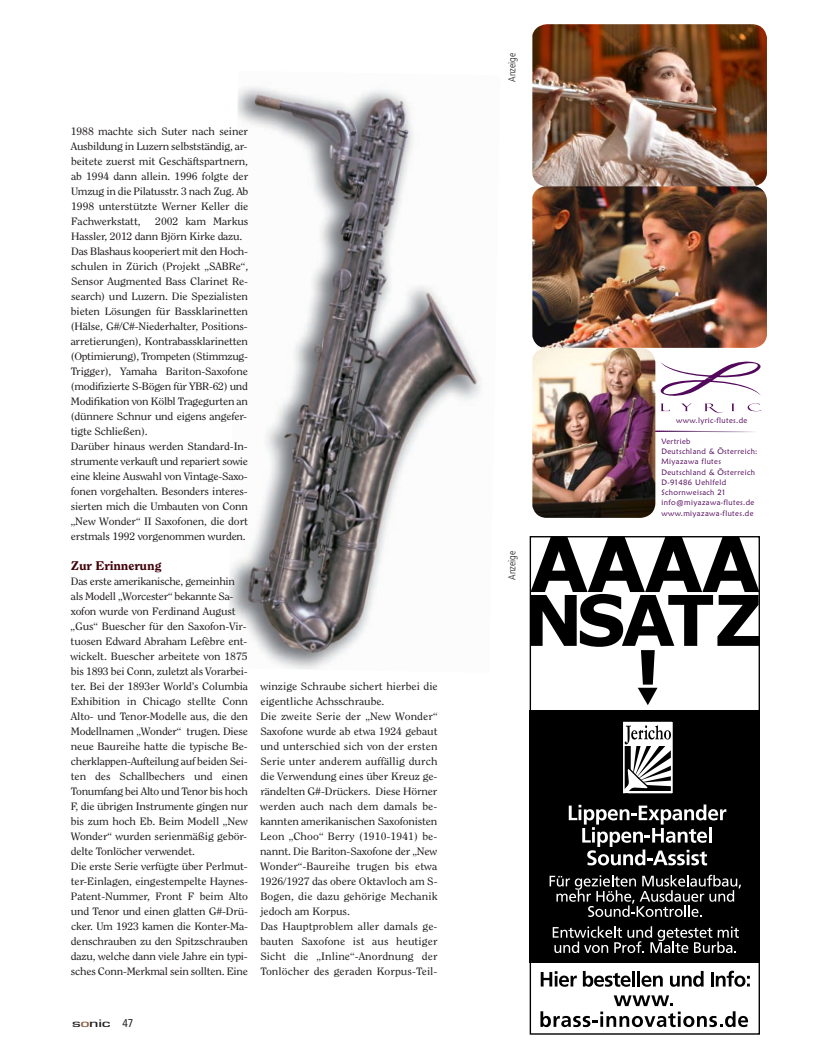
<style>
.page{position:relative;width:815px;height:1063px;background:#fff}
.page>*{position:absolute;margin:0;border:0;box-sizing:border-box;transform-origin:0 0}
.t1{font:800 12.5px "Clearface Std";letter-spacing:-.01em;color:#3f0007;scale:1.1 1}
.t2{font:500 11.25px "Eurostile T";letter-spacing:-.02em;color:#231f20;scale:1.6 1}
.t3{font:10.62px/15px "Clearface Std";letter-spacing:-.01em;color:#231f20;scale:1.1 1}
.t4{font:300 condensed 10px "Frutiger LT Std";letter-spacing:-.005em;color:#231f20}
.t5{font:7.75px/10.4px "Maiandra GD";letter-spacing:.05em;color:#53095b}
.s1{color:#8c6045}
.s2{font-family:"Frutiger LT Std";font-weight:400;font-stretch:condensed}
</style>
<div class="page">
<img style="left:229px;top:87px;width:252px;height:582px">
<svg style="left:660px;top:361px;width:102px;height:52px"></svg>
<svg style="left:655px;top:431px;width:99px;height:1px"></svg>
<img style="left:532px;top:24px;width:235px;height:324px">
<img style="left:532px;top:348px;width:123px;height:170px">
<div style="left:530px;top:711px;width:230px;height:252px;background:#000"></div>
<svg style="left:540px;top:995px;width:208px;height:32px"></svg>
<svg style="left:569px;top:805px;width:157px;height:60px"></svg>
<svg style="left:550px;top:875px;width:191px;height:42px"></svg>
<svg style="left:553px;top:926px;width:186px;height:27px"></svg>
<svg style="left:541px;top:971px;width:36px;height:16px"></svg>
<svg style="left:583px;top:971px;width:48px;height:16px"></svg>
<hr style="left:632px;top:971px;width:3px;height:16px;background:#000">
<hr style="left:637px;top:971px;width:3px;height:16px;background:#000">
<svg style="left:642px;top:976px;width:21px;height:11px"></svg>
<svg style="left:670px;top:971px;width:34px;height:16px"></svg>
<hr style="left:711px;top:972px;width:3px;height:15px;background:#000">
<svg style="left:716px;top:971px;width:34px;height:16px"></svg>
<svg style="left:532px;top:538px;width:226px;height:167px"></svg>
<div style="left:622px;top:721px;width:51px;height:72px;border:2px solid #fff"></div>
<svg style="left:622px;top:725px;width:51px;height:69px"></svg>
<div style="left:530px;top:536px;width:230px;height:499px;border:1px solid #000"></div>
<p class="t3" style="left:71px;top:124px;width:163px;text-align:justify">1988 machte sich Suter nach seiner Ausbildung in Luzern selbstständig, ar&shy;beitete zuerst mit Geschäftspartnern, ab 1994 dann allein. 1996 folgte der Umzug in die Pilatusstr. 3 nach Zug. Ab 1998 unterstützte Werner Keller die Fachwerkstatt,</p>
<p class="t3" style="left:71px;top:214px;width:163px;text-indent:85px">2002 kam Markus Hassler, 2012 dann Björn Kirke dazu.<br>Das Blashaus kooperiert mit den Hoch&shy;schulen in Zürich (Projekt „SABRe“, Sensor Augmented Bass Clarinet Re&shy;search) und Luzern. Die Spezialisten bieten Lösungen für Bassklarinetten (Hälse, G#/C#-Niederhalter, Positions&shy;arretierungen), Kontrabassklarinetten (Optimierung), Trompeten (Stimmzug-Trigger), Yamaha Bariton-Saxofone (modifizierte S-Bögen für YBR-62) und Modifikation von Kölbl Tragegurten an (dünnere Schnur und eigens angefer&shy;tigte Schließen).<br>Darüber hinaus werden Standard-In&shy;strumente verkauft und repariert sowie eine kleine Auswahl von Vintage-Saxo&shy;fonen vorgehalten. Besonders interes&shy;sierten mich die Umbauten von Conn „New Wonder“ II Saxofonen, die dort erstmals 1992 vorgenommen wurden.</p>
<p class="t1" style="left:71px;top:560px;width:84px">Zur Erinnerung</p>
<p class="t3" style="left:70px;top:574px;width:163px">Das erste amerikanische, gemeinhin als Modell „Worcester“ bekannte Sa&shy;xofon wurde von Ferdinand August „Gus“ Buescher für den Saxofon-Vir&shy;tuosen Edward Abraham Lefèbre ent&shy;wickelt. Buescher arbeitete von 1875 bis 1893 bei Conn, zuletzt als Vorarbei&shy;ter. Bei der 1893er World’s Columbia Exhibition in Chicago stellte Conn Alto- und Tenor-Modelle aus, die den Modellnamen „Wonder“ trugen. Diese neue Baureihe hatte die typische Be&shy;cherklappen-Aufteilung auf beiden Sei&shy;ten des Schallbechers und einen Tonumfang bei Alto und Tenor bis hoch F, die übrigen Instrumente gingen nur bis zum hoch Eb. Beim Modell „New Wonder“ wurden serienmäßig gebör&shy;delte Tonlöcher verwendet.<br>Die erste Serie verfügte über Perlmut&shy;ter-Einlagen, eingestempelte Haynes-Patent-Nummer, Front F beim Alto und Tenor und einen glatten G#-Drü&shy;cker. Um 1923 kamen die Konter-Ma&shy;denschrauben zu den Spitzschrauben dazu, welche dann viele Jahre ein typi&shy;sches Conn-Merkmal sein sollten. Eine</p>
<p class="t3" style="left:260px;top:679px;width:163px">winzige Schraube sichert hierbei die eigentliche Achsschraube.<br>Die zweite Serie der „New Wonder“ Saxofone wurde ab etwa 1924 gebaut und unterschied sich von der ersten Serie unter anderem auffällig durch die Verwendung eines über Kreuz ge&shy;rändelten G#-Drückers. Diese Hörner werden auch nach dem damals be&shy;kannten amerikanischen Saxofonisten Leon „Choo“ Berry (1910-1941) be&shy;nannt. Die Bariton-Saxofone der „New Wonder“-Baureihe trugen bis etwa 1926/1927 das obere Oktavloch am S-Bogen, die dazu gehörige Mechanik jedoch am Korpus.<br>Das Hauptproblem aller damals ge&shy;bauten Saxofone ist aus heutiger Sicht die „Inline“-Anordnung der Tonlöcher des geraden Korpus-Teil-</p>
<p class="t2" style="left:72px;top:1016px;width:40px">s<span class="s1">o</span>nic <span class="s2">47</span></p>
<p class="t4" style="left:508px;top:82px;width:30px;rotate:-90deg">Anzeige</p>
<p class="t4" style="left:508px;top:580px;width:30px;rotate:-90deg">Anzeige</p>
<p class="t5" style="left:676px;top:415px;width:73px">www.lyric-flutes.de</p>
<p class="t5" style="left:661px;top:436px;width:98px">Vertrieb<br>Deutschland &amp; Österreich:<br>Miyazawa flutes<br>Deutschland &amp; Österreich<br>D-91486 Uehlfeld<br>Schornweisach 21 info@miyazawa-flutes.de www.miyazawa-flutes.de</p>
</div>
